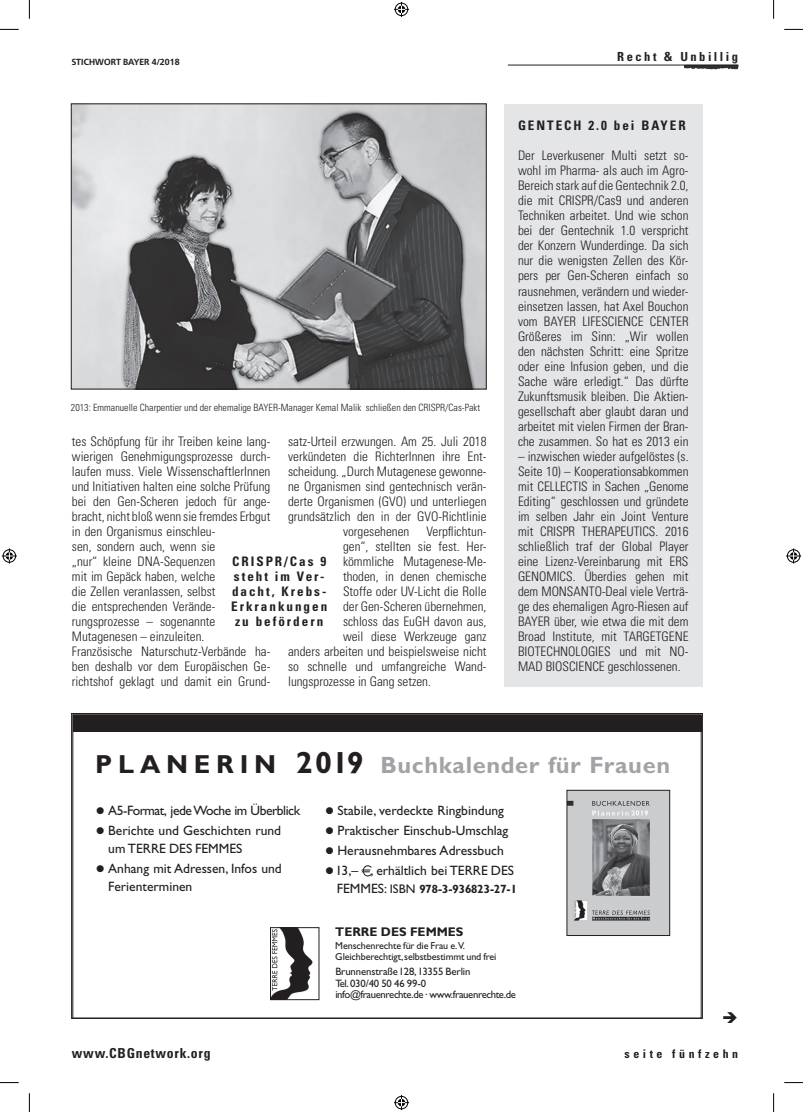
<style>
.page{position:relative;width:803px;height:1112px;background:#fff}
.page>*{position:absolute;margin:0;border:0;box-sizing:border-box;transform-origin:0 0}
.t1{font:700 23.62px "Gill Sans";letter-spacing:.025em;color:#a1a3a6}
.t2{font:700 condensed 13.75px "Univers";letter-spacing:.05em;color:#231f20}
.t3{font:13.5px/18.1px "Gill Sans";color:#231f20}
.t4{font:13.5px "Gill Sans";letter-spacing:-.035em;color:#231f20}
.t5{font:300 condensed 13.12px/15px "Univers";color:#231f20;text-align:justify}
.t6{font:700 condensed 13.12px/15px "Univers";letter-spacing:.15em;color:#231f20;text-align:center}
.t7{font:700 12.62px "Gill Sans";color:#231f20}
.t8{font:700 condensed 12.5px "Univers";letter-spacing:.2em;color:#231f20}
.t9{font:700 condensed 12px "Gill Sans";color:#231f20}
.t10{font:700 condensed 11.88px "Univers";letter-spacing:.3em;color:#231f20}
.t11{font:10.75px/11.4px "Gill Sans";letter-spacing:-.035em;color:#231f20}
.t12{font:10.12px/11.4px "Gill Sans";letter-spacing:-.01em;color:#231f20}
.t13{font:300 condensed 10px "Univers";color:#231f20}
.t14{font:700 8.75px "Frutiger BSK";color:#231f20}
.s1{font-size:26.12px;color:#231f20}
.s2{font-size:30.75px;color:#231f20}
.s3{font-weight:400;font-stretch:normal;font-size:13.5px}
.s4{font-weight:400;font-stretch:normal;font-size:12.5px}
</style>
<div class="page">
<img style="left:684px;top:64px;width:54px;height:6px">
<hr style="left:508px;top:65px;width:230px;height:1px;background:#231f20">
<div style="left:73px;top:714px;width:628px;height:17px;background:#231f20"></div>
<img style="left:272px;top:929px;width:41px;height:68px">
<div style="left:270px;top:927px;width:49px;height:72px;border:1px solid #231f20"></div>
<img style="left:569px;top:791px;width:99px;height:142px">
<div style="left:567px;top:789px;width:103px;height:146px;border:1px solid #231f20"></div>
<svg style="left:362px;top:865px;width:9px;height:10px"></svg>
<div style="left:504px;top:104px;width:199px;height:582px;background:#e4e5e7"></div>
<img style="left:73px;top:105px;width:411px;height:282px">
<div style="left:71px;top:103px;width:415px;height:286px;border:1px solid #231f20"></div>
<svg style="left:0;top:29px;width:19px;height:1px"></svg>
<svg style="left:784px;top:29px;width:19px;height:1px"></svg>
<svg style="left:0;top:1082px;width:19px;height:1px"></svg>
<svg style="left:784px;top:1082px;width:19px;height:1px"></svg>
<svg style="left:29px;top:0;width:1px;height:19px"></svg>
<svg style="left:29px;top:1093px;width:1px;height:18px"></svg>
<svg style="left:773px;top:0;width:1px;height:19px"></svg>
<svg style="left:773px;top:1093px;width:1px;height:18px"></svg>
<svg style="left:394px;top:2px;width:15px;height:15px"></svg>
<svg style="left:394px;top:1095px;width:15px;height:14px"></svg>
<svg style="left:2px;top:548px;width:15px;height:15px"></svg>
<svg style="left:786px;top:548px;width:15px;height:15px"></svg>
<p class="t14" style="left:72px;top:57px;width:109px">STICHWORT BAYER 4/2018</p>
<p class="t13" style="left:71px;top:402px;width:411px">2013: Emmanuelle Charpentier und der ehemalige BAYER-Manager Kemal Malik schließen den CRISPR/Cas-Pakt</p>
<p class="t5" style="left:72px;top:433px;width:200px;text-align:left">tes Schöpfung für ihr Treiben keine lang&shy;wierigen Genehmigungsprozesse durch&shy;laufen muss. Viele WissenschaftlerInnen und Initiativen halten eine solche Prüfung bei den Gen-Scheren jedoch für ange&shy;bracht, nicht bloß wenn sie fremdes Erbgut in den Organismus einschleu-<br>sen, sondern auch, wenn sie<br>„nur“ kleine DNA-Sequenzen<br>mit im Gepäck haben, welche<br>die Zellen veranlassen, selbst<br>die entsprechenden Verände&shy;rungsprozesse – sogenannte Mutagenesen – einzuleiten.<br>Französische Naturschutz-Verbände ha&shy;ben deshalb vor dem Europäischen Ge&shy;richtshof geklagt und damit ein Grund-</p>
<p class="t5" style="left:288px;top:433px;width:200px">satz-Urteil erzwungen. Am 25. Juli 2018</p>
<p class="t5" style="left:288px;top:448px;width:200px">verkündeten die RichterInnen ihre Ent-</p>
<p class="t5" style="left:288px;top:463px;width:200px">scheidung. „Durch Mutagenese gewonne-</p>
<p class="t5" style="left:288px;top:478px;width:200px">ne Organismen sind gentechnisch verän-</p>
<p class="t5" style="left:288px;top:493px;width:200px">derte Organismen (GVO) und unterliegen</p>
<p class="t5" style="left:288px;top:508px;width:200px">grundsätzlich den in der GVO-Richtlinie</p>
<p class="t5" style="left:343px;top:523px;width:68px">vorgesehenen</p>
<p class="t5" style="left:426px;top:523px;width:62px">Verpflichtun-</p>
<p class="t5" style="left:343px;top:538px;width:145px">gen“, stellten sie fest. Her-</p>
<p class="t5" style="left:343px;top:553px;width:145px">kömmliche Mutagenese-Me-</p>
<p class="t5" style="left:343px;top:568px;width:145px">thoden, in denen chemische</p>
<p class="t5" style="left:343px;top:583px;width:145px">Stoffe oder UV-Licht die Rolle</p>
<p class="t5" style="left:343px;top:598px;width:145px">der Gen-Scheren übernehmen,</p>
<p class="t5" style="left:343px;top:613px;width:145px">schloss das EuGH davon aus,</p>
<p class="t5" style="left:343px;top:628px;width:145px">weil diese Werkzeuge ganz</p>
<p class="t5" style="left:288px;top:643px;width:200px">anders arbeiten und beispielsweise nicht</p>
<p class="t5" style="left:288px;top:658px;width:200px">so schnelle und umfangreiche Wand-</p>
<p class="t5" style="left:288px;top:673px;width:144px">lungsprozesse in Gang setzen.</p>
<p class="t6" style="left:231px;top:553px;width:98px">CRI SPR/Cas 9 steht im Ver&shy;dacht, Krebs-<br>Erkrankungen zu befördern</p>
<p class="t8" style="left:617px;top:49px;width:122px">Recht &amp; Unbillig</p>
<p class="t6" style="left:518px;top:118px;width:161px">GENTE CH 2.0 bei BAYER</p>
<p class="t5" style="left:518px;top:148px;width:172px">Der Leverkusener Multi setzt so&shy;wohl im Pharma- als auch im Agro-Bereich stark auf die Gentechnik 2.0, die mit CRISPR/Cas9 und anderen Techniken arbeitet. Und wie schon bei der Gentechnik 1.0 verspricht der Konzern Wunderdinge. Da sich nur die wenigsten Zellen des Kör&shy;pers per Gen-Scheren einfach so rausnehmen, verändern und wieder&shy;einsetzen lassen, hat Axel Bouchon vom BAYER LIFESCIENCE CENTER Größeres im Sinn: „Wir wollen den nächsten Schritt: eine Spritze oder eine Infusion geben, und die Sache wäre erledigt.“ Das dürfte Zukunftsmusik bleiben. Die Aktien&shy;gesellschaft aber glaubt daran und arbeitet mit vielen Firmen der Bran&shy;che zusammen. So hat es 2013 ein</p>
<p class="t5" style="left:518px;top:448px;width:172px">– inzwischen wieder aufgelöstes (s.<br>Seite 10) – Kooperationsabkommen mit CELLECTIS in Sachen „Genome Editing“ geschlossen und gründete im selben Jahr ein Joint Venture mit CRISPR THERAPEUTICS. 2016 schließlich traf der Global Player eine Lizenz-Vereinbarung mit ERS GENOMICS. Überdies gehen mit dem MONSANTO-Deal viele Verträ&shy;ge des ehemaligen Agro-Riesen auf BAYER über, wie etwa die mit dem Broad Institute, mit TARGETGENE BIOTECHNOLOGIES und mit NO-MAD BIOSCIENCE geschlossenen.</p>
<h1 class="t1" style="left:95px;top:750px;width:576px"><span class="s1">P L A N E R I N</span> <span class="s2">2019</span> Buchkalender für Frauen</h1>
<p class="t4" style="left:97px;top:802px;width:205px">● A5-Format, jede Woche im Überblick</p>
<p class="t3" style="left:108px;top:821px;width:174px;text-indent:-12px">● Berichte und Geschichten rund um TERRE DES FEMMES</p>
<p class="t3" style="left:108px;top:859px;width:175px;text-indent:-12px">● Anhang mit Adressen, Infos und<br>Ferienterminen</p>
<p class="t2" style="left:72px;top:1044px;width:140px">www.CBGnetwork.org</p>
<p class="t3" style="left:326px;top:801px;width:180px">● Stabile, verdeckte Ringbindung</p>
<p class="t3" style="left:326px;top:821px;width:184px">● Praktischer Einschub-Umschlag</p>
<p class="t3" style="left:326px;top:841px;width:180px">● Herausnehmbares Adressbuch</p>
<p class="t3" style="left:326px;top:861px;width:190px">● 13,– , erhältlich bei TERRE DES</p>
<p class="t9" style="left:337px;top:881px;width:182px"><span class="s3">FEMMES:</span> <span class="s4">ISBN</span> 978-3-936823-27-1</p>
<p class="t7" style="left:335px;top:923px;width:130px">TERRE DES FEMMES</p>
<p class="t12" style="left:335px;top:939px;width:163px">Menschenrechte für die Frau e.V.<br>Gleichberechtigt, selbstbestimmt und frei</p>
<p class="t11" style="left:335px;top:965px;width:182px">Brunnenstraße128, 13355 Berlin<br>Tel.030/40 50 46 99-0 info@frauenrechte.de · www.frauenrechte.de</p>
<p class="t10" style="left:624px;top:1045px;width:115px">seite fünfzehn</p>
</div>
